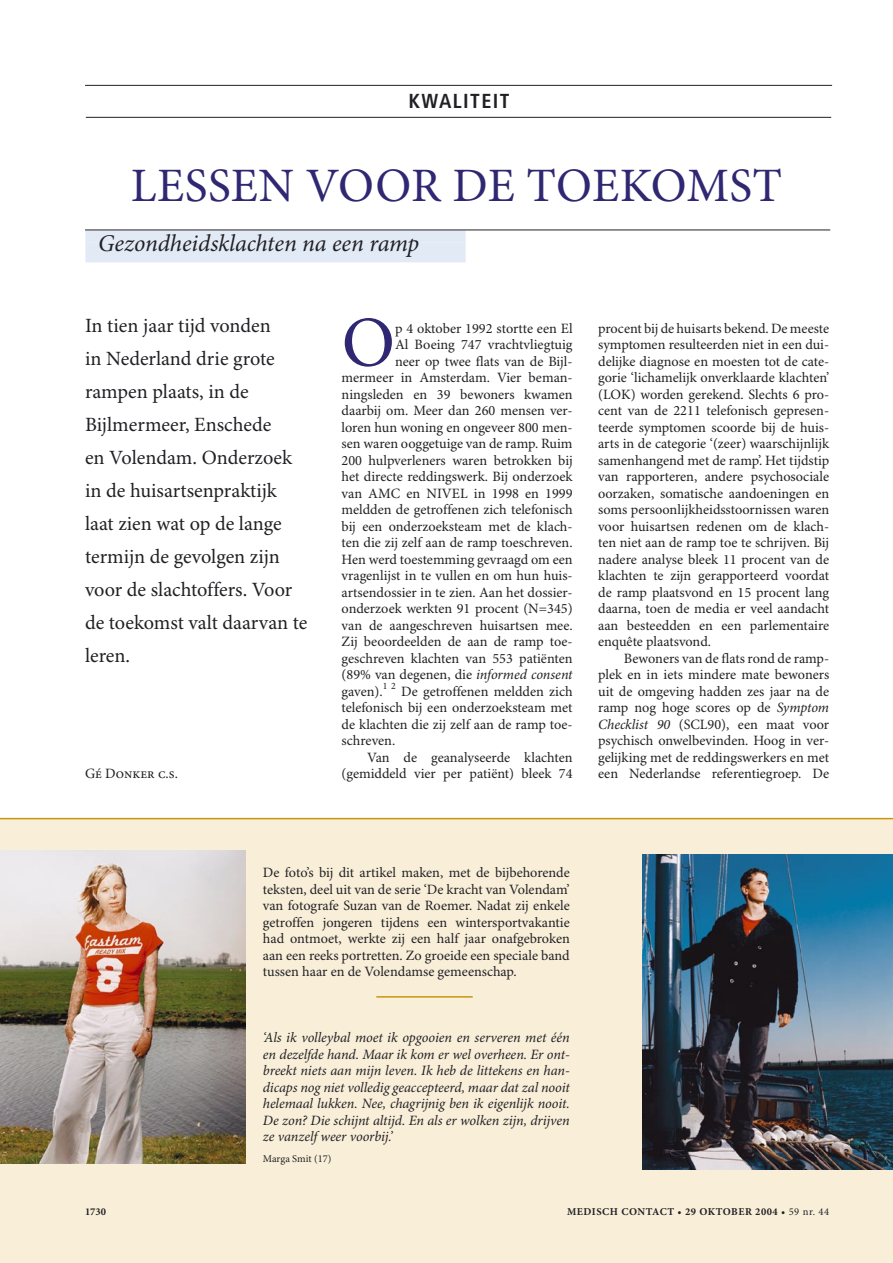
<style>
.page{position:relative;width:893px;height:1263px;background:#fff}
.page>*{position:absolute;margin:0;border:0;box-sizing:border-box;transform-origin:0 0}
.Initiaal_3{font:71.55px "Minion Pro";color:#2f2772}
._2G{font:48px "Minion Pro";color:#2f2772}
._1{font:italic 24px "Minion Pro";letter-spacing:-.005em;color:#212125}
._3{font:20.25px/33px "Minion Pro";color:#212125}
.RC{font:700 condensed 20.25px "Frutiger";letter-spacing:.065em;color:#212125}
.T{font:14.25px/16.5px "Minion Pro";color:#212125;text-align:justify}
.Initiaal_3-2{font:14.25px "Minion Pro";color:#212125}
.TC{font:italic 14.25px/16.5px "Minion Pro";letter-spacing:-.005em;color:#212125;text-align:justify}
._4{font:14.25px "Minion Pro";color:#212125}
.t1{font:700 10.5px "Minion Pro";letter-spacing:.05em;color:#212125}
.X{font:10.5px "Minion Pro";letter-spacing:-.005em;color:#212125}
.s1{font-style:italic}
.s2{font-weight:400}
</style>
<div class="page">
<div style="left:0;top:819px;width:893px;height:444px;background:#f9eed8"></div>
<hr style="left:85px;top:85px;width:747px;height:1px;background:#212125">
<hr style="left:86px;top:117px;width:745px;height:1px;background:#212125">
<div style="left:85px;top:230px;width:381px;height:12px;background:#e2eaf6"></div>
<div style="left:85px;top:242px;width:381px;height:20px;background:#e2eaf6"></div>
<hr style="left:85px;top:230px;width:745px;height:1px;background:#212125">
<img style="left:0;top:850px;width:245px;height:313px">
<img style="left:642px;top:855px;width:251px;height:314px">
<hr style="left:0;top:818px;width:893px;height:1px;background:#c5980c">
<hr style="left:376px;top:996px;width:97px;height:1px;background:#c5980c">
<p class="RC" style="left:408px;top:89px;width:103px">KWALITEIT</p>
<p class="_2G" style="left:131px;top:157px;width:653px">LESSEN VOOR DE TOEKOMST</p>
<p class="_1" style="left:98px;top:229px;width:323px">Gezondheidsklachten na een ramp</p>
<p class="_3" style="left:85px;top:310px;width:224px">In tien jaar tijd vonden<br>in Nederland drie grote rampen plaats, in de<br>Bijlmermeer, Enschede<br>en Volendam. Onderzoek in de huisartsenpraktijk laat zien wat op de lange termijn de gevolgen zijn voor de slachtoffers. Voor de toekomst valt daarvan te leren.</p>
<p class="_4" style="left:85px;top:765px;width:94px">Gé Donker c.s.</p>
<p class="Initiaal_3" style="left:342px;top:300px;width:55px">O</p>
<p class="Initiaal_3-2" style="left:395px;top:319px;width:179px">p 4 oktober 1992 stortte een El</p>
<p class="Initiaal_3-2" style="left:395px;top:336px;width:179px">Al Boeing 747 vrachtvliegtuig</p>
<p class="Initiaal_3-2" style="left:395px;top:352px;width:179px">neer op twee flats van de Bijl-</p>
<p class="Initiaal_3-2" style="left:342px;top:369px;width:233px">mermeer in Amsterdam. Vier beman-</p>
<p class="Initiaal_3-2" style="left:342px;top:385px;width:233px">ningsleden en 39 bewoners kwamen</p>
<p class="Initiaal_3-2" style="left:342px;top:402px;width:233px">daarbij om. Meer dan 260 mensen ver-</p>
<p class="Initiaal_3-2" style="left:342px;top:418px;width:233px">loren hun woning en ongeveer 800 men-</p>
<p class="Initiaal_3-2" style="left:342px;top:435px;width:233px">sen waren ooggetuige van de ramp. Ruim</p>
<p class="Initiaal_3-2" style="left:342px;top:451px;width:233px">200 hulpverleners waren betrokken bij</p>
<p class="Initiaal_3-2" style="left:342px;top:468px;width:233px">het directe reddingswerk. Bij onderzoek</p>
<p class="Initiaal_3-2" style="left:342px;top:484px;width:233px">van AMC en NIVEL in 1998 en 1999</p>
<p class="Initiaal_3-2" style="left:342px;top:501px;width:233px">meldden de getroffenen zich telefonisch</p>
<p class="Initiaal_3-2" style="left:342px;top:517px;width:233px">bij een onderzoeksteam met de klach-</p>
<p class="Initiaal_3-2" style="left:342px;top:534px;width:233px">ten die zij zelf aan de ramp toeschreven.</p>
<p class="Initiaal_3-2" style="left:342px;top:550px;width:233px">Hen werd toestemming gevraagd om een</p>
<p class="Initiaal_3-2" style="left:342px;top:567px;width:233px">vragenlijst in te vullen en om hun huis-</p>
<p class="Initiaal_3-2" style="left:342px;top:583px;width:233px">artsendossier in te zien. Aan het dossier-</p>
<p class="Initiaal_3-2" style="left:342px;top:600px;width:233px">onderzoek werkten 91 procent (N=345)</p>
<p class="Initiaal_3-2" style="left:342px;top:616px;width:233px">van de aangeschreven huisartsen mee.</p>
<p class="Initiaal_3-2" style="left:342px;top:633px;width:233px">Zij beoordeelden de aan de ramp toe-</p>
<p class="Initiaal_3-2" style="left:342px;top:649px;width:233px">geschreven klachten van 553 patiënten</p>
<p class="Initiaal_3-2" style="left:342px;top:666px;width:233px">(89% van degenen, die <span class="s1">informed consent</span></p>
<p class="Initiaal_3-2" style="left:342px;top:682px;width:233px">gaven).<sup>1</sup> <sup>2</sup> De getroffenen meldden zich</p>
<p class="Initiaal_3-2" style="left:342px;top:699px;width:233px">telefonisch bij een onderzoeksteam met</p>
<p class="Initiaal_3-2" style="left:342px;top:715px;width:233px">de klachten die zij zelf aan de ramp toe-</p>
<p class="Initiaal_3-2" style="left:342px;top:732px;width:55px">schreven.</p>
<p class="T" style="left:342px;top:749px;width:233px;text-align:right">Van de geanalyseerde klachten (gemiddeld vier per patiënt) bleek 74</p>
<p class="T" style="left:598px;top:320px;width:233px">procent bij de huisarts bekend. De meeste symptomen resulteerden niet in een dui&shy;delijke diagnose en moesten tot de cate&shy;gorie ‘lichamelijk onverklaarde klachten’ (LOK) worden gerekend. Slechts 6 pro&shy;cent van de 2211 telefonisch gepresen&shy;teerde symptomen scoorde bij de huis&shy;arts in de categorie ‘(zeer) waarschijnlijk samenhangend met de ramp’. Het tijdstip van rapporteren, andere psychosociale oorzaken, somatische aandoeningen en soms persoonlijkheidsstoornissen waren voor huisartsen redenen om de klach&shy;ten niet aan de ramp toe te schrijven. Bij nadere analyse bleek 11 procent van de klachten te zijn gerapporteerd voordat de ramp plaatsvond en 15 procent lang daarna, toen de media er veel aandacht aan besteedden en een parlementaire enquête plaatsvond.</p>
<p class="T" style="left:598px;top:650px;width:233px;text-indent:26px">Bewoners van de flats rond de ramp&shy;plek en in iets mindere mate bewoners uit de omgeving hadden zes jaar na de ramp nog hoge scores op de <span class="s1">Symptom Checklist 90</span> (SCL90), een maat voor psychisch onwelbevinden. Hoog in ver&shy;gelijking met de reddingswerkers en met een Nederlandse referentiegroep. De</p>
<p class="T" style="left:263px;top:865px;width:308px">De foto’s bij dit artikel maken, met de bijbehorende teksten, deel uit van de serie ‘De kracht van Volendam’ van fotografe Suzan van de Roemer. Nadat zij enkele getroffen jongeren tijdens een wintersportvakantie had ontmoet, werkte zij een half jaar onafgebroken aan een reeks portretten. Zo groeide een speciale band tussen haar en de Volendamse gemeenschap.</p>
<p class="TC" style="left:263px;top:1030px;width:308px">‘Als ik volleybal moet ik opgooien en serveren met één en dezelfde hand. Maar ik kom er wel overheen. Er ont&shy;breekt niets aan mijn leven. Ik heb de littekens en han&shy;dicaps nog niet volledig geaccepteerd, maar dat zal nooit helemaal lukken. Nee, chagrijnig ben ik eigenlijk nooit.<br>De zon? Die schijnt altijd. En als er wolken zijn, drijven ze vanzelf weer voorbij.’</p>
<p class="X" style="left:263px;top:1152px;width:70px">Marga Smit (17)</p>
<p class="t1" style="left:85px;top:1205px;width:22px">1730</p>
<p class="t1" style="left:567px;top:1205px;width:264px">MEDISCH CONTACT • 29 OKTOBER 2004 • <span class="s2">59 nr. 44</span></p>
</div>
